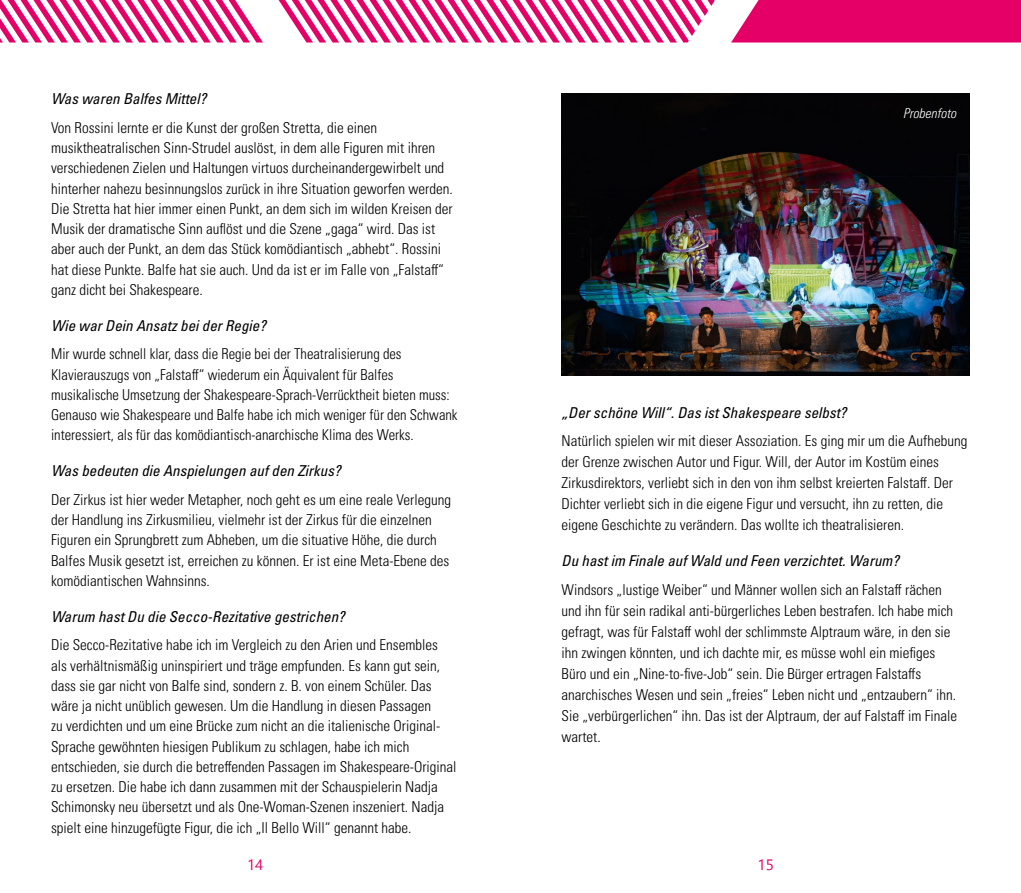
<style>
.page{position:relative;width:1021px;height:893px;background:#fff}
.page>*{position:absolute;margin:0;border:0;box-sizing:border-box;transform-origin:0 0}
.t1{font:300 condensed 15px/20.2px "Univers LT Pro";color:#000}
.t2{font:italic condensed 15px "Univers LT Pro";color:#000}
.t3{font:italic 300 condensed 13.5px "Univers LT Pro";color:#fff}
</style>
<div class="page">
<svg style="left:731px;top:0;width:289px;height:43px;background:#e60e70"></svg>
<svg style="left:0;top:0;width:714px;height:43px"></svg>
<img style="left:561px;top:94px;width:408px;height:281px">
<p class="t2" style="left:51px;top:90px;width:157px">Was waren Balfes Mittel?</p>
<p class="t1" style="left:51px;top:117px;width:403px">Von Rossini lernte er die Kunst der großen Stretta, die einen musiktheatralischen Sinn-Strudel auslöst, in dem alle Figuren mit ihren verschiedenen Zielen und Haltungen virtuos durcheinandergewirbelt und hinterher nahezu besinnungslos zurück in ihre Situation geworfen werden.<br>Die Stretta hat hier immer einen Punkt, an dem sich im wilden Kreisen der Musik der dramatische Sinn auflöst und die Szene „gaga“ wird. Das ist aber auch der Punkt, an dem das Stück komödiantisch „abhebt“. Rossini hat diese Punkte. Balfe hat sie auch. Und da ist er im Falle von „Falstaff“ ganz dicht bei Shakespeare.</p>
<p class="t2" style="left:51px;top:316px;width:216px">Wie war Dein Ansatz bei der Regie?</p>
<p class="t1" style="left:51px;top:343px;width:408px">Mir wurde schnell klar, dass die Regie bei der Theatralisierung des Klavierauszugs von „Falstaff“ wiederum ein Äquivalent für Balfes musikalische Umsetzung der Shakespeare-Sprach-Verrücktheit bieten muss:<br>Genauso wie Shakespeare und Balfe habe ich mich weniger für den Schwank interessiert, als für das komödiantisch-anarchische Klima des Werks.</p>
<p class="t2" style="left:51px;top:462px;width:291px">Was bedeuten die Anspielungen auf den Zirkus?</p>
<p class="t1" style="left:51px;top:489px;width:401px">Der Zirkus ist hier weder Metapher, noch geht es um eine reale Verlegung der Handlung ins Zirkusmilieu, vielmehr ist der Zirkus für die einzelnen Figuren ein Sprungbrett zum Abheben, um die situative Höhe, die durch Balfes Musik gesetzt ist, erreichen zu können. Er ist eine Meta-Ebene des komödiantischen Wahnsinns.</p>
<p class="t2" style="left:51px;top:607px;width:295px">Warum hast Du die Secco-Rezitative gestrichen?</p>
<p class="t1" style="left:51px;top:634px;width:407px">Die Secco-Rezitative habe ich im Vergleich zu den Arien und Ensembles als verhältnismäßig uninspiriert und träge empfunden. Es kann gut sein, dass sie gar nicht von Balfe sind, sondern z. B. von einem Schüler. Das wäre ja nicht unüblich gewesen. Um die Handlung in diesen Passagen<br>zu verdichten und um eine Brücke zum nicht an die italienische Original-Sprache gewöhnten hiesigen Publikum zu schlagen, habe ich mich entschieden, sie durch die betreffenden Passagen im Shakespeare-Original zu ersetzen. Die habe ich dann zusammen mit der Schauspielerin Nadja Schimonsky neu übersetzt und als One-Woman-Szenen inszeniert. Nadja spielt eine hinzugefügte Figur, die ich „Il Bello Will“ genannt habe.</p>
<p class="t3" style="left:903px;top:104px;width:55px">Probenfoto</p>
<p class="t2" style="left:561px;top:403px;width:286px">„Der schöne Will“. Das ist Shakespeare selbst?</p>
<p class="t1" style="left:561px;top:430px;width:407px;line-height:21px">Natürlich spielen wir mit dieser Assoziation. Es ging mir um die Aufhebung der Grenze zwischen Autor und Figur. Will, der Autor im Kostüm eines Zirkusdirektors, verliebt sich in den von ihm selbst kreierten Falstaff. Der Dichter verliebt sich in die eigene Figur und versucht, ihn zu retten, die eigene Geschichte zu verändern. Das wollte ich theatralisieren.</p>
<p class="t2" style="left:561px;top:551px;width:339px">Du hast im Finale auf Wald und Feen verzichtet. Warum?</p>
<p class="t1" style="left:561px;top:578px;width:397px;line-height:21px">Windsors „lustige Weiber“ und Männer wollen sich an Falstaff rächen und ihn für sein radikal anti-bürgerliches Leben bestrafen. Ich habe mich gefragt, was für Falstaff wohl der schlimmste Alptraum wäre, in den sie ihn zwingen könnten, und ich dachte mir, es müsse wohl ein miefiges Büro und ein „Nine-to-five-Job“ sein. Die Bürger ertragen Falstaffs anarchisches Wesen und sein „freies“ Leben nicht und „entzaubern“ ihn.<br>Sie „verbürgerlichen“ ihn. Das ist der Alptraum, der auf Falstaff im Finale wartet.</p>
</div>
